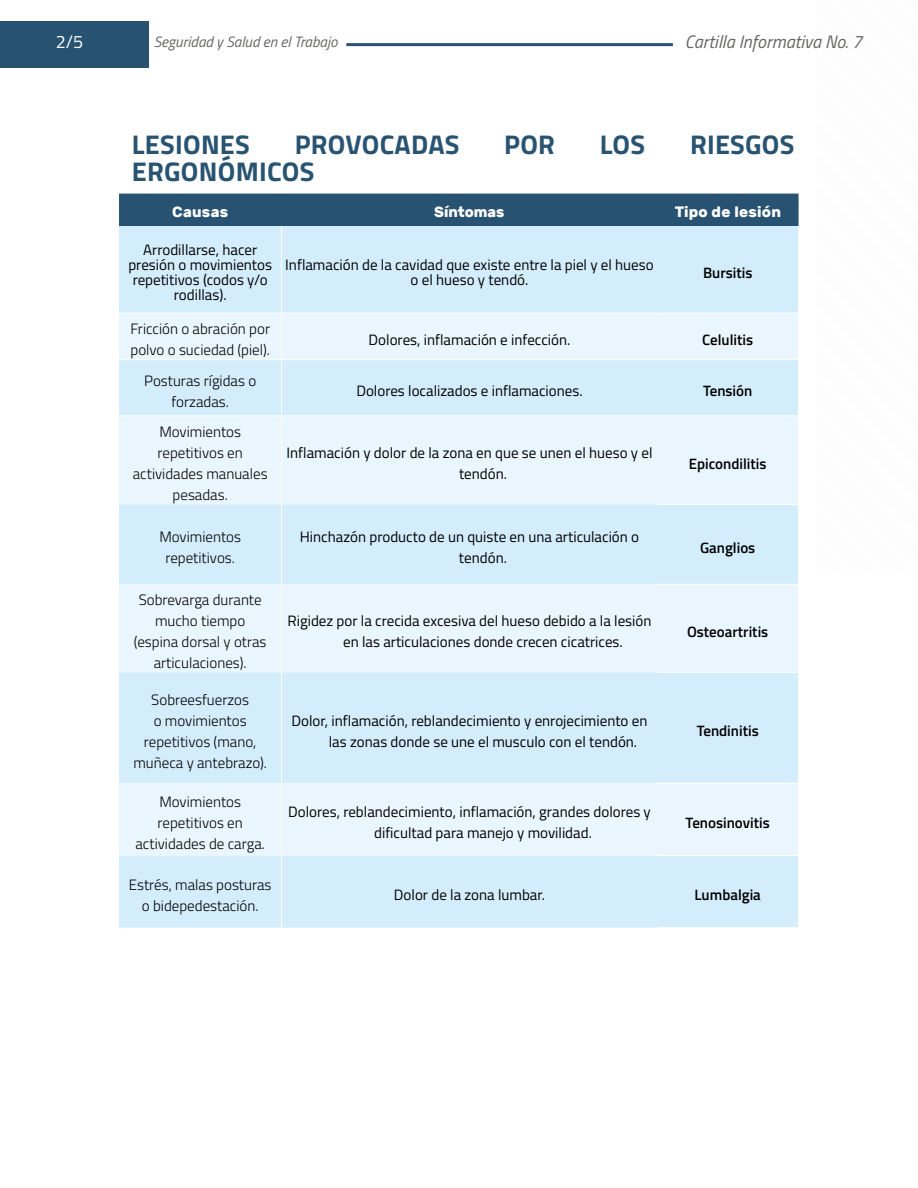
<style>
.page{position:relative;width:918px;height:1188px;background:#fff}
.page>*{position:absolute;margin:0;border:0;box-sizing:border-box;transform-origin:0 0}
.t1{font:700 27px "Titillium Web";letter-spacing:.01em;color:#285472}
.t2{font:italic 18px "Titillium Web";color:#656663}
.t3{font:18px "Titillium Web";color:#fff}
.t4{font:15px/21px "Titillium Web";color:#000}
.t5{font:300 15px/21px "Titillium Web";color:#000;text-align:center}
.t6{font:600 15px "Titillium Web";color:#000}
.t7{font:italic 15px "Titillium Web";color:#656663}
.t8{font:700 15px "Rubik";letter-spacing:.02em;color:#fff}
.t9{font:700 15px "Rubik";color:#fff}
</style>
<div class="page">
<div style="left:0;top:21px;width:149px;height:47px;background:#275271"></div>
<hr style="left:346px;top:43px;width:327px;height:3px;background:#275271">
<div style="left:119px;top:194px;width:680px;height:32px;background:#275271"></div>
<div style="left:119px;top:226px;width:679px;height:702px;background:#d4edfc"></div>
<svg style="left:119px;top:314px;width:679px;height:541px;background:#e0f1fd"></svg>
<hr style="left:281px;top:226px;width:1px;height:87px;background:#fff">
<hr style="left:119px;top:313px;width:162px;height:1px;background:#fff">
<hr style="left:281px;top:313px;width:376px;height:1px;background:#fff">
<hr style="left:281px;top:314px;width:1px;height:45px;background:#fff">
<hr style="left:657px;top:313px;width:142px;height:1px;background:#fff">
<hr style="left:119px;top:359px;width:162px;height:1px;background:#fff">
<hr style="left:281px;top:359px;width:376px;height:1px;background:#fff">
<hr style="left:281px;top:360px;width:1px;height:55px;background:#fff">
<hr style="left:657px;top:359px;width:142px;height:1px;background:#fff">
<hr style="left:119px;top:415px;width:162px;height:1px;background:#fff">
<hr style="left:281px;top:415px;width:376px;height:1px;background:#fff">
<hr style="left:281px;top:416px;width:1px;height:88px;background:#fff">
<hr style="left:657px;top:415px;width:142px;height:1px;background:#fff">
<hr style="left:281px;top:504px;width:1px;height:80px;background:#fff">
<hr style="left:657px;top:504px;width:142px;height:1px;background:#fff">
<hr style="left:281px;top:584px;width:1px;height:88px;background:#fff">
<hr style="left:657px;top:584px;width:142px;height:1px;background:#fff">
<hr style="left:281px;top:672px;width:1px;height:111px;background:#fff">
<hr style="left:657px;top:672px;width:142px;height:1px;background:#fff">
<hr style="left:281px;top:783px;width:1px;height:72px;background:#fff">
<hr style="left:657px;top:783px;width:142px;height:1px;background:#fff">
<hr style="left:281px;top:855px;width:1px;height:73px;background:#fff">
<hr style="left:657px;top:855px;width:142px;height:1px;background:#fff">
<hr style="left:657px;top:927px;width:142px;height:1px;background:#fff">
<p class="t3" style="left:56px;top:28px;width:29px">2/5</p>
<p class="t7" style="left:154px;top:31px;width:185px">Seguridad y Salud en el Trabajo</p>
<p class="t2" style="left:685px;top:28px;width:179px">Cartilla Informativa No. 7</p>
<h1 class="t1" style="left:132px;top:124px;width:119px">LESIONES</h1>
<h1 class="t1" style="left:295px;top:124px;width:166px">PROVOCADAS</h1>
<h1 class="t1" style="left:504px;top:124px;width:52px">POR</h1>
<h1 class="t1" style="left:600px;top:124px;width:47px">LOS</h1>
<h1 class="t1" style="left:690px;top:124px;width:106px">RIESGOS</h1>
<h1 class="t1" style="left:132px;top:151px;width:184px">ERGONÓMICOS</h1>
<p class="t8" style="left:172px;top:203px;width:58px">Causas</p>
<p class="t9" style="left:434px;top:203px;width:72px">Síntomas</p>
<p class="t8" style="left:675px;top:203px;width:108px">Tipo de lesión</p>
<p class="t4" style="left:128px;top:242px;width:145px;line-height:15px;text-align:center">Arrodillarse, hacer presión o movimientos repetitivos (codos y/o rodillas).</p>
<p class="t4" style="left:285px;top:257px;width:370px;line-height:15px;text-align:center">Inflamación de la cavidad que existe entre la piel y el hueso o el hueso y tendó.</p>
<p class="t6" style="left:703px;top:261px;width:51px">Bursitis</p>
<p class="t5" style="left:130px;top:318px;width:141px;text-align:left">Fricción o abración por polvo o suciedad (piel).</p>
<p class="t4" style="left:369px;top:328px;width:203px">Dolores, inflamación e infección.</p>
<p class="t6" style="left:702px;top:328px;width:53px">Celulitis</p>
<p class="t5" style="left:144px;top:369px;width:114px">Posturas rígidas o forzadas.</p>
<p class="t4" style="left:356px;top:380px;width:228px">Dolores localizados e inflamaciones.</p>
<p class="t6" style="left:703px;top:380px;width:51px">Tensión</p>
<p class="t5" style="left:133px;top:421px;width:136px">Movimientos repetitivos en actividades manuales pesadas.</p>
<p class="t4" style="left:459px;top:442px;width:195px;text-indent:-172px">Inflamación y dolor de la zona en que se unen el hueso y el tendón.</p>
<p class="t6" style="left:689px;top:452px;width:79px">Epicondilitis</p>
<p class="t5" style="left:159px;top:526px;width:83px">Movimientos repetitivos.</p>
<p class="t4" style="left:459px;top:526px;width:182px;text-indent:-159px">Hinchazón producto de un quiste en una articulación o tendón.</p>
<p class="t6" style="left:700px;top:536px;width:57px">Ganglios</p>
<p class="t5" style="left:134px;top:589px;width:134px">Sobrevarga durante mucho tiempo (espina dorsal y otras articulaciones).</p>
<p class="t4" style="left:343px;top:610px;width:310px;text-indent:-56px">Rigidez por la crecida excesiva del hueso debido a la lesión en las articulaciones donde crecen cicatrices.</p>
<p class="t6" style="left:687px;top:620px;width:83px">Osteoartritis</p>
<p class="t5" style="left:133px;top:688px;width:135px">Sobreesfuerzos<br>o movimientos repetitivos (mano, muñeca y antebrazo).</p>
<p class="t4" style="left:329px;top:709px;width:320px;text-indent:-37px">Dolor, inflamación, reblandecimiento y enrojecimiento en las zonas donde se une el musculo con el tendón.</p>
<p class="t6" style="left:697px;top:720px;width:64px">Tendinitis</p>
<p class="t5" style="left:136px;top:790px;width:131px">Movimientos repetitivos en actividades de carga.</p>
<p class="t4" style="left:374px;top:801px;width:278px;text-indent:-86px">Dolores, reblandecimiento, inflamación, grandes dolores y dificultad para manejo y movilidad.</p>
<p class="t6" style="left:686px;top:811px;width:86px">Tenosinovitis</p>
<p class="t5" style="left:129px;top:873px;width:144px">Estrés, malas posturas o bidepedestación.</p>
<p class="t4" style="left:394px;top:884px;width:153px">Dolor de la zona lumbar.</p>
<p class="t6" style="left:695px;top:884px;width:68px">Lumbalgia</p>
</div>
